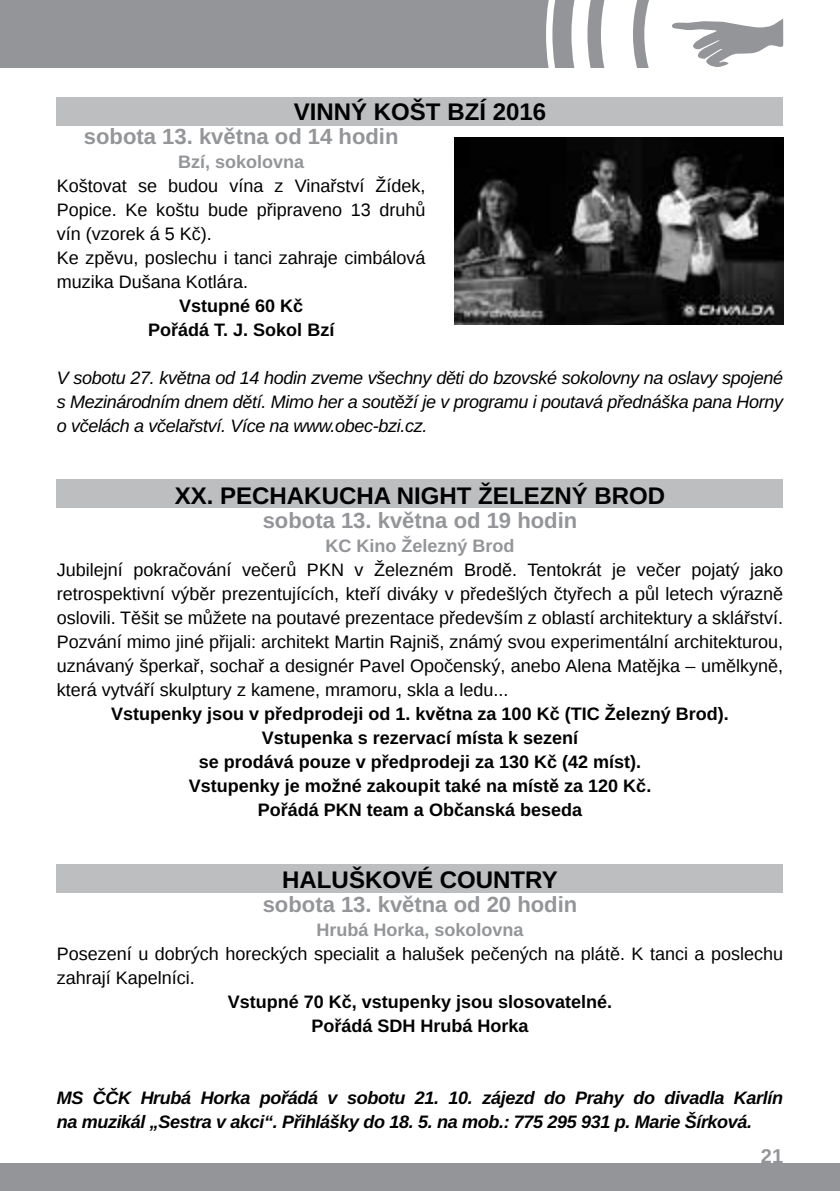
<style>
.page{position:relative;width:840px;height:1191px;background:#fff}
.page>*{position:absolute;margin:0;border:0;box-sizing:border-box;transform-origin:0 0}
.t1{font:700 24px "Liberation Sans";color:#000}
.t2{font:700 22px "Liberation Sans";color:#939598}
.t3{font:700 20px "Liberation Sans";color:#939598}
.t4{font:18px/24px "Liberation Sans";color:#000}
.t5{font:700 18px/24px "Liberation Sans";color:#000;text-align:center}
.t6{font:italic 18px/24px "Liberation Sans";letter-spacing:-.02em;color:#000;text-align:justify}
.t7{font:italic 700 18px/24px "Liberation Sans";letter-spacing:-.02em;color:#000}
.t8{font:700 18px "Liberation Sans";color:#939598}
</style>
<div class="page">
<div style="left:0;top:1163px;width:839px;height:28px;background:#939598"></div>
<div style="left:0;top:0;width:663px;height:67px;background:#939598"></div>
<svg style="left:542px;top:0;width:242px;height:185px"></svg>
<div style="left:57px;top:97px;width:725px;height:28px;background:#bcbec0"></div>
<div style="left:57px;top:479px;width:725px;height:28px;background:#bcbec0"></div>
<div style="left:57px;top:864px;width:725px;height:28px;background:#bcbec0"></div>
<img style="left:454px;top:137px;width:328px;height:188px">
<h1 class="t1" style="left:293px;top:95px;width:16px">VINNÝ</h1>
<h1 class="t1" style="left:374px;top:95px;width:18px">KOŠT</h1>
<h1 class="t1" style="left:447px;top:95px;width:100px">BZÍ 2016</h1>
<p class="t2" style="left:84px;top:121px;width:316px">sobota 13. května od 14 hodin</p>
<p class="t8" style="left:178px;top:149px;width:128px">Bzí, sokolovna</p>
<p class="t4" style="left:57px;top:175px;width:370px">Koštovat se budou vína z Vinařství Žídek, Popice. Ke koštu bude připraveno 13 druhů vín (vzorek á 5 Kč).<br>Ke zpěvu, poslechu i tanci zahraje cimbálová muzika Dušana Kotlára.</p>
<p class="t5" style="left:148px;top:293px;width:188px">Vstupné 60 Kč<br>Pořádá T. J. Sokol Bzí</p>
<p class="t6" style="left:57px;top:366px;width:727px">V sobotu 27. května od 14 hodin zveme všechny děti do bzovské sokolovny na oslavy spojené s Mezinárodním dnem dětí. Mimo her a soutěží je v programu i poutavá přednáška pana Horny o včelách a včelařství. Více na www.obec-bzi.cz.</p>
<h1 class="t1" style="left:175px;top:479px;width:63px">XX. PECHAK</h1>
<h1 class="t1" style="left:321px;top:479px;width:36px">UCHA</h1>
<h1 class="t1" style="left:396px;top:479px;width:113px">NIGHT ŽELEZNÝ</h1>
<h1 class="t1" style="left:594px;top:479px;width:36px">BROD</h1>
<p class="t2" style="left:262px;top:505px;width:316px">sobota 13. května od 19 hodin</p>
<p class="t8" style="left:325px;top:533px;width:191px">KC Kino Železný Brod</p>
<p class="t4" style="left:57px;top:559px;width:274px">Jubilejní pokračování večerů PKN</p>
<p class="t4" style="left:57px;top:559px;width:727px;text-align:justify;text-indent:298px">v Železném Brodě. Tentokrát je večer pojatý jako retrospektivní výběr prezentujících, kteří diváky v předešlých čtyřech a půl letech výrazně oslovili. Těšit se můžete na poutavé prezentace především z oblastí architektury a sklářství.<br>Pozvání mimo jiné přijali: architekt Martin Rajniš, známý svou experimentální architekturou, uznávaný šperkař, sochař a designér Pavel Opočenský, anebo Alena Matějka – umělkyně, která vytváří skulptury z kamene, mramoru, skla a ledu...</p>
<p class="t5" style="left:111px;top:701px;width:470px">Vstupenky jsou v předprodeji od 1. května za 100 Kč (TIC</p>
<p class="t5" style="left:604px;top:701px;width:126px">Železný Brod).</p>
<p class="t5" style="left:261px;top:725px;width:318px">Vstupenka s rezervací místa k sezení</p>
<p class="t5" style="left:198px;top:749px;width:444px">se prodává pouze v předprodeji za 130 Kč (42 míst).</p>
<p class="t5" style="left:188px;top:773px;width:464px">Vstupenky je možné zakoupit také na místě za 120 Kč.</p>
<p class="t5" style="left:257px;top:797px;width:79px">Pořádá PKN</p>
<p class="t5" style="left:366px;top:797px;width:217px">team a Občanská beseda</p>
<h1 class="t1" style="left:282px;top:863px;width:17px">HAL</h1>
<h1 class="t1" style="left:331px;top:863px;width:36px">UŠKOV</h1>
<h1 class="t1" style="left:417px;top:863px;width:93px">É COUNTRY</h1>
<p class="t2" style="left:262px;top:889px;width:316px">sobota 13. května od 20 hodin</p>
<p class="t8" style="left:316px;top:917px;width:209px">Hrubá Horka, sokolovna</p>
<p class="t4" style="left:57px;top:943px;width:727px">Posezení u dobrých horeckých specialit a halušek pečených na plátě. K tanci a poslechu zahrají Kapelníci.</p>
<p class="t5" style="left:311px;top:989px;width:302px;text-align:left;text-indent:-84px">Vstupné 70 Kč, vstupenky jsou slosovatelné.<br>Pořádá SDH</p>
<p class="t5" style="left:420px;top:1013px;width:110px">Hrubá Horka</p>
<p class="t7" style="left:57px;top:1085px;width:727px">MS ČČK Hrubá Horka pořádá v sobotu 21. 10. zájezd do Prahy do divadla Karlín na muzikál „Sestra v akci“. Přihlášky do 18. 5. na mob.: 775 295 931 p. Marie Šírková.</p>
<p class="t3" style="left:760px;top:1142px;width:24px">21</p>
</div>
